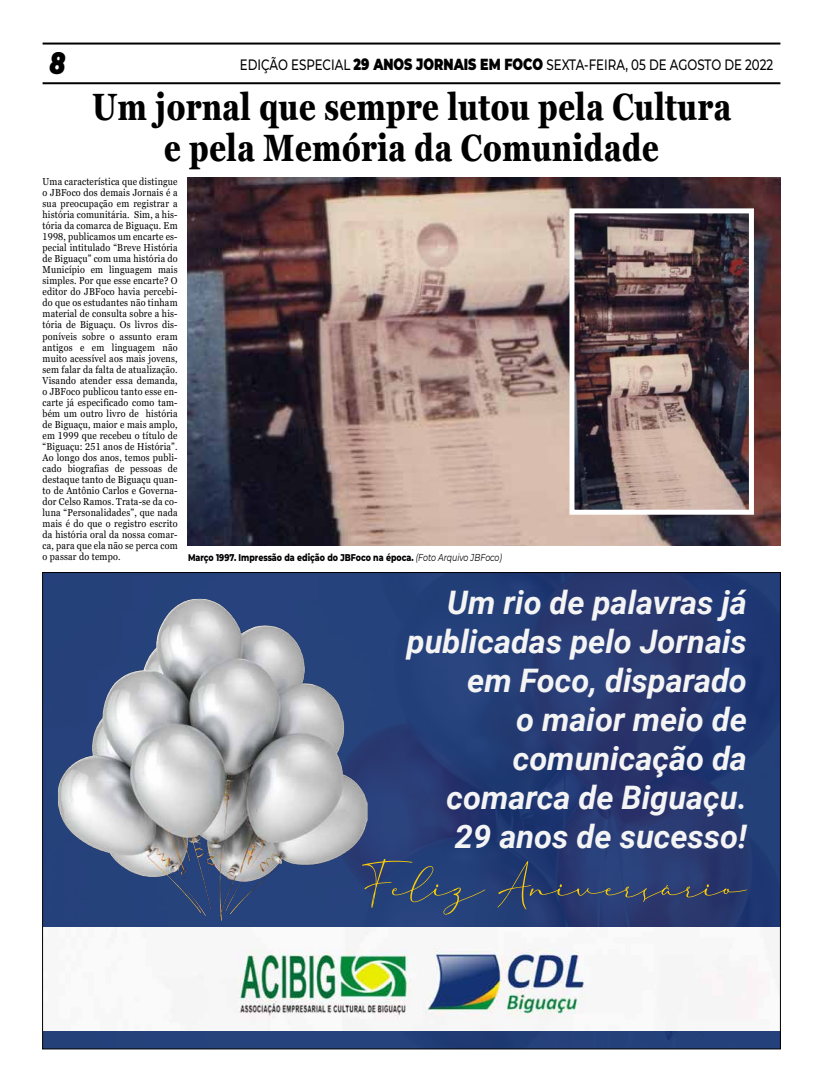
<style>
.page{position:relative;width:823px;height:1092px;background:#fff}
.page>*{position:absolute;margin:0;border:0;box-sizing:border-box;transform-origin:0 0}
.t1{font:700 condensed 38px/41px "Georgia Pro";color:#000;text-align:center;scale:.9 1}
.t2{font:italic 700 32.4px/38.9px "Roboto";color:#f4f4f4;text-align:right}
.t3{font:italic 900 30px "Montserrat";color:#000;scale:.79 1}
.t4{font:500 15px "Montserrat";color:#000;scale:.79 1}
.t5{font:10px/11px "Georgia Pro";letter-spacing:.02em;color:#000;text-align:justify;scale:.9 1}
.t6{font:800 10px "Montserrat";color:#000;scale:.79 1}
.s1{font-weight:900;font-size:16px}
.s2{font-weight:400;font-style:italic}
</style>
<div class="page">
<hr style="left:43px;top:43px;width:737px;height:2px;background:#000">
<hr style="left:43px;top:82px;width:737px;height:2px;background:#000">
<img style="left:44px;top:574px;width:734px;height:473px">
<img style="left:44px;top:927px;width:734px;height:103px">
<img style="left:58px;top:598px;width:309px;height:322px">
<svg style="left:362px;top:858px;width:384px;height:56px;background:#2e4171"></svg>
<img style="left:188px;top:178px;width:592px;height:367px">
<img style="left:575px;top:214px;width:172px;height:294px">
<div style="left:569px;top:208px;width:184px;height:306px;border:5px solid #fff"></div>
<h3 class="t3" style="left:50px;top:40px;width:22px">8</h3>
<h3 class="t4" style="left:240px;top:54px;width:676px">EDIÇÃO ESPECIAL <span class="s1">29 ANOS JORNAIS EM FOCO</span> SEXTA-FEIRA, 05 DE AGOSTO DE 2022</h3>
<h1 class="t1" style="left:92px;top:87px;width:711px">Um jornal que sempre lutou pela Cultura e pela Memória da Comunidade</h1>
<p class="t5" style="left:43px;top:177px;width:151px">Uma característica que distingue o JBFoco dos demais Jornais é a sua preocupação em registrar a história comunitária. Sim, a his&shy;tória da comarca de Biguaçu. Em 1998, publicamos um encarte es&shy;pecial intitulado “Breve História de Biguaçu” com uma história do Município em linguagem mais simples. Por que esse encarte? O editor do JBFoco havia percebi&shy;do que os estudantes não tinham material de consulta sobre a his&shy;tória de Biguaçu. Os livros dis&shy;poníveis sobre o assunto eram antigos e em linguagem não muito acessível aos mais jovens, sem falar da falta de atualização.<br>Visando atender essa demanda, o JBFoco publicou tanto esse en&shy;carte já especificado como tam&shy;bém um outro livro de história de Biguaçu, maior e mais amplo, em 1999 que recebeu o título de “Biguaçu: 251 anos de História”.<br>Ao longo dos anos, temos publi&shy;cado biografias de pessoas de destaque tanto de Biguaçu quan&shy;to de Antônio Carlos e Governa&shy;dor Celso Ramos. Trata-se da co&shy;luna “Personalidades”, que nada mais é do que o registro escrito da história oral da nossa comar&shy;ca, para que ela não se perca com o passar do tempo.</p>
<p class="t6" style="left:188px;top:549px;width:399px">Março 1997. Impressão da edição do JBFoco na época. <span class="s2">(Foto Arquivo JBFoco)</span></p>
<h2 class="t2" style="left:406px;top:582px;width:341px">Um rio de palavras já publicadas pelo Jornais em Foco, disparado<br>o maior meio de comunicação da comarca de Biguaçu.<br>29 anos de sucesso!</h2>
</div>
